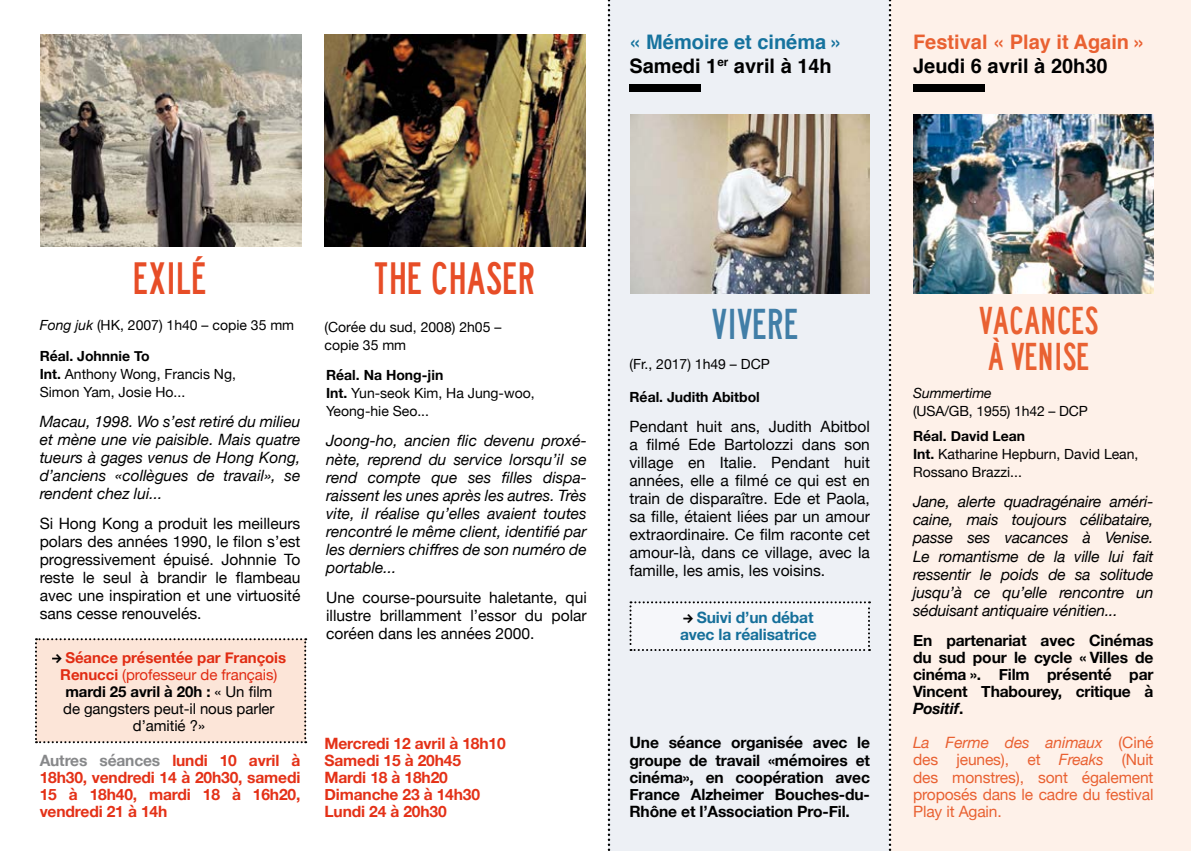
<style>
.page{position:relative;width:1191px;height:851px;background:#fff}
.page>*{position:absolute;margin:0;border:0;box-sizing:border-box;transform-origin:0 0}
.t1{font:42px "lanea";letter-spacing:-.005em;color:#e74d27}
.t2{font:40px "lanea";letter-spacing:-.01em;color:#417ea7}
.t3{font:36px/36px "lanea";letter-spacing:-.01em;color:#e96132}
.t4{font:700 20px/24px "Helvetica";color:#16739e}
.t5{font:700 20px "Helvetica";color:#e96132}
.t6{font:700 20px "Helvetica";color:#000}
.t7{font:italic 15.6px/18px "Helvetica Neue";color:#000;text-align:justify}
.t8{font:15.6px/18px "Helvetica Neue";color:#000;text-align:justify}
.t9{font:700 15.6px/17px "Helvetica Neue";letter-spacing:-.01em;color:#000;text-align:justify}
.t10{font:700 15.6px/17px "Helvetica Neue";letter-spacing:-.01em;color:#e43117;text-align:justify}
.t11{font:15.6px/17px "Helvetica Neue";letter-spacing:-.01em;color:#e96132;text-align:justify}
.t12{font:700 15.6px/17px "Helvetica Neue";letter-spacing:-.01em;color:#16739e}
.t13{font:15px/17px "Helvetica Neue";letter-spacing:-.005em;color:#000;text-align:center}
.t14{font:14px/18px "Helvetica Neue";color:#000}
.t15{font:700 14px "Helvetica Neue";color:#000}
.t16{font:italic 14px "Helvetica Neue";letter-spacing:-.01em;color:#000}
.s1{color:#000}
.s2{font-style:italic}
.s3{font-weight:700}
.s4{font-family:"National";font-weight:700}
.s5{font-weight:700;color:#e43117}
.s6{color:#e43117}
.s7{color:#87888a}
.s8{font-family:"National";font-size:15px;color:#000}
</style>
<div class="page">
<div style="left:608px;top:0;width:280px;height:850px;background:#edf0f5"></div>
<div style="left:891px;top:0;width:300px;height:850px;background:#fef1e9"></div>
<svg style="left:608px;top:0;width:2px;height:851px"></svg>
<svg style="left:888px;top:0;width:3px;height:851px"></svg>
<img style="left:41px;top:34px;width:260px;height:212px">
<img style="left:325px;top:34px;width:260px;height:212px">
<div style="left:629px;top:85px;width:72px;height:7px;background:#000"></div>
<div style="left:913px;top:85px;width:71px;height:7px;background:#000"></div>
<svg style="left:629px;top:601px;width:241px;height:50px"></svg>
<img style="left:630px;top:115px;width:240px;height:178px">
<img style="left:913px;top:115px;width:240px;height:178px">
<div style="left:35px;top:638px;width:271px;height:105px;background:#fce5d8"></div>
<p class="t4" style="left:629px;top:30px;width:215px">« Mémoire et cinéma »<br><span class="s1">Samedi 1</span><sup>er</sup> <span class="s1">avril à 14h</span></p>
<p class="t5" style="left:913px;top:26px;width:234px">Festival « Play it Again »</p>
<p class="t6" style="left:913px;top:50px;width:196px">Jeudi 6 avril à 20h30</p>
<h1 class="t1" style="left:133px;top:253px;width:75px">EXILÉ</h1>
<h1 class="t1" style="left:373px;top:253px;width:164px">THE CHASER</h1>
<p class="t14" style="left:40px;top:317px;width:256px"><span class="s2">Fong juk</span> (HK, 2007) 1h40 – copie 35 mm</p>
<p class="t14" style="left:324px;top:319px;width:178px">(Corée du sud, 2008) 2h05 – copie 35 mm</p>
<p class="t14" style="left:40px;top:348px;width:198px"><span class="s3">Réal. Johnnie To<br>Int.</span> Anthony Wong, Francis Ng,<br>Simon Yam, Josie Ho...</p>
<p class="t7" style="left:40px;top:413px;width:262px">Macau, 1998. Wo s’est retiré du milieu et mène une vie paisible. Mais quatre tueurs à gages venus de Hong Kong, d’anciens «collègues de travail», se rendent chez lui...</p>
<p class="t8" style="left:40px;top:515px;width:262px">Si Hong Kong a produit les meilleurs polars des années 1990, le filon s’est progressivement épuisé. Johnnie To reste le seul à brandir le flambeau avec une inspiration et une virtuosité sans cesse renouvelés.</p>
<p class="t14" style="left:326px;top:367px;width:210px"><span class="s3">Réal. Na Hong-jin<br>Int.</span> Yun-seok Kim, Ha Jung-woo,<br>Yeong-hie Seo...</p>
<p class="t7" style="left:326px;top:433px;width:262px">Joong-ho, ancien flic devenu proxé&shy;nète, reprend du service lorsqu’il se rend compte que ses filles dispa&shy;raissent les unes après les autres. Très vite, il réalise qu’elles avaient toutes rencontré le même client, identifié par les derniers chiffres de son numéro de portable...</p>
<p class="t8" style="left:326px;top:589px;width:262px">Une course-poursuite haletante, qui illustre brillamment l’essor du polar coréen dans les années 2000.</p>
<p class="t13" style="left:52px;top:650px;width:236px"><span class="s4">-&gt;</span> <span class="s5">Séance présentée par François<br>Renucci</span> <span class="s6">(professeur de français) </span><span class="s3">mardi 25 avril à 20h :</span> « Un film<br>de gangsters peut-il nous parler d’amitié ?»</p>
<p class="t10" style="left:40px;top:752px;width:262px"><span class="s7">Autres séances</span> lundi 10 avril à 18h30, vendredi 14 à 20h30, samedi 15 à 18h40, mardi 18 à 16h20, vendredi 21 à 14h</p>
<p class="t10" style="left:324px;top:735px;width:183px;text-align:left">Mercredi 12 avril à 18h10<br>Samedi 15 à 20h45<br>Mardi 18 à 18h20<br>Dimanche 23 à 14h30<br>Lundi 24 à 20h30</p>
<h2 class="t2" style="left:711px;top:300px;width:89px">VIVERE</h2>
<h3 class="t3" style="left:978px;top:304px;width:121px">VACANCES<br>À VENISE</h3>
<p class="t14" style="left:629px;top:356px;width:142px">(Fr., 2017) 1h49 – DCP</p>
<p class="t16" style="left:913px;top:382px;width:80px">Summertime</p>
<p class="t14" style="left:913px;top:402px;width:176px">(USA/GB, 1955) 1h42 – DCP</p>
<p class="t15" style="left:629px;top:385px;width:132px">Réal. Judith Abitbol</p>
<p class="t8" style="left:629px;top:418px;width:242px">Pendant huit ans, Judith Abitbol a filmé Ede Bartolozzi dans son village en Italie. Pendant huit années, elle a filmé ce qui est en train de disparaître. Ede et Paola, sa fille, étaient liées par un amour extraordinaire. Ce film raconte cet amour-là, dans ce village, avec la famille, les amis, les voisins.</p>
<p class="t14" style="left:913px;top:428px;width:227px"><span class="s3">Réal. David Lean<br>Int.</span> Katharine Hepburn, David Lean,<br>Rossano Brazzi...</p>
<p class="t7" style="left:913px;top:493px;width:242px">Jane, alerte quadragénaire améri&shy;caine, mais toujours célibataire, passe ses vacances à Venise.<br>Le romantisme de la ville lui fait ressentir le poids de sa solitude jusqu’à ce qu’elle rencontre un séduisant antiquaire vénitien...</p>
<p class="t12" style="left:680px;top:609px;width:138px"><span class="s8">-&gt;</span> Suivi d’un débat avec la réalisatrice</p>
<p class="t9" style="left:913px;top:632px;width:242px">En partenariat avec Cinémas du sud pour le cycle « Villes de cinéma ». Film présenté par Vincent Thabourey, critique à <span class="s2">Positif</span>.</p>
<p class="t11" style="left:913px;top:735px;width:242px"><span class="s2">La Ferme des animaux</span> (Ciné des jeunes), et <span class="s2">Freaks</span> (Nuit des monstres), sont également proposés dans le cadre du festival Play it Again.</p>
<p class="t9" style="left:629px;top:734px;width:242px">Une séance organisée avec le groupe de travail «mémoires et cinéma», en coopération avec France Alzheimer Bouches-du-Rhône et l’Association Pro-Fil.</p>
</div>
